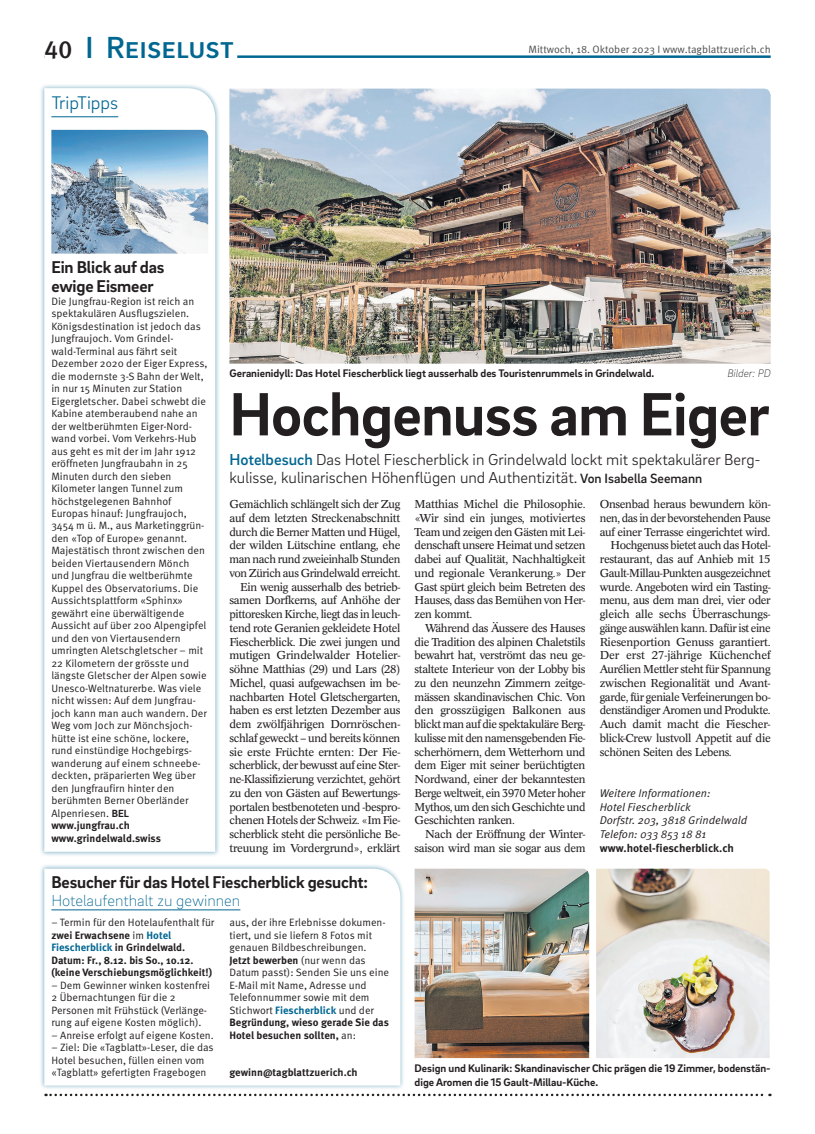
<style>
.page{position:relative;width:815px;height:1134px;background:#fff}
.page>*{position:absolute;margin:0;border:0;box-sizing:border-box;transform-origin:0 0}
.t1{font:700 62.5px "Brix Sans";letter-spacing:-.01em;color:#231f20}
.t2{font:500 31.25px "Brix Sans";color:#006791}
.t3{font:500 25px "Meta Pro";color:#231f20}
.t4{font:300 18.75px "Brix Sans";color:#006791}
.t5{font:700 17.5px/18.8px "Brix Sans";letter-spacing:-.01em;color:#231f20}
.t6{font:300 16.25px/18.1px "Brix Sans";color:#231f20}
.t7{font:200 16.25px "Brix Sans";color:#006791}
.t8{font:11.25px/13.8px "Concorde Pro";letter-spacing:-.03em;color:#231f20;text-align:right}
.t9{font:700 11.25px/13.8px "Brix Sans";color:#231f20}
.t10{font:11.25px/13.8px "Meta Pro Norm Ita";color:#231f20}
.t11{font:11.25px "Concorde Pro";letter-spacing:-.01em;color:#231f20}
.t12{font:700 11.25px "Meta Pro";color:#231f20}
.t13{font:italic 200 11.25px "Brix Sans";color:#231f20}
.t14{font:10.62px/12.5px "Meta Pro Norm";color:#231f20}
.t15{font:700 10.62px/12.5px "Meta Pro";color:#231f20}
.t16{font:10.62px "Meta Pro Norm";color:#4b4c4d}
.s1{font-family:"Brix Sans";font-weight:700}
.s2{font-weight:500;color:#006791}
.s3{font-weight:500;font-size:13.75px}
.s4{font-family:"Meta Pro Norm";font-weight:400}
.s5{color:#006791}
.s6{font-family:"Meta Pro";font-weight:700;color:#006791}
</style>
<div class="page">
<hr style="left:44px;top:55px;width:727px;height:3px;background:#006791">
<hr style="left:44px;top:54px;width:193px;height:4px;background:#fff">
<svg style="left:46px;top:1094px;width:724px;height:2px"></svg>
<img style="left:229px;top:89px;width:542px;height:275px">
<div style="left:39px;top:83px;width:181px;height:774px;background:#006791;opacity:.5"></div>
<svg style="left:44px;top:88px;width:171px;height:764px"></svg>
<hr style="left:51px;top:116px;width:67px;height:1px;background:#006791">
<img style="left:51px;top:130px;width:157px;height:124px">
<img style="left:415px;top:869px;width:174px;height:189px">
<img style="left:596px;top:869px;width:174px;height:189px">
<div style="left:39px;top:864px;width:366px;height:226px;background:#006791;opacity:.5"></div>
<svg style="left:44px;top:869px;width:356px;height:216px"></svg>
<hr style="left:51px;top:909px;width:189px;height:1px;background:#006791">
<h2 class="t2" style="left:85px;top:27px;width:150px">I Reiselust</h2>
<h3 class="t3" style="left:44px;top:30px;width:30px">40</h3>
<p class="t16" style="left:529px;top:41px;width:244px">Mittwoch, 18. Oktober 2023 I www.tagblattzuerich.ch</p>
<h3 class="t4" style="left:51px;top:91px;width:68px">TripTipps</h3>
<h3 class="t5" style="left:51px;top:257px;width:115px">Ein Blick auf das ewige Eismeer</h3>
<p class="t14" style="left:51px;top:294px;width:158px">Die Jungfrau-Region ist reich an spektakulären Ausflugszielen.<br>Königsdestination ist jedoch das<br>Jungfraujoch. Vom Grindel&shy;wald-Terminal aus fährt seit<br>Dezember 2020 der Eiger Express, die modernste 3-S Bahn der Welt, in nur 15 Minuten zur Station<br>Eigergletscher. Dabei schwebt die<br>Kabine atemberaubend nahe an der weltberühmten Eiger-Nord&shy;wand vorbei. Vom Verkehrs-Hub aus geht es mit der im Jahr 1912 eröffneten Jungfraubahn in 25<br>Minuten durch den sieben<br>Kilometer langen Tunnel zum höchstgelegenen Bahnhof<br>Europas hinauf: Jungfraujoch,<br>3454 m ü. M., aus Marketinggrün&shy;den «Top of Europe» genannt.<br>Majestätisch thront zwischen den beiden Viertausendern Mönch und Jungfrau die weltberühmte<br>Kuppel des Observatoriums. Die<br>Aussichtsplattform «Sphinx» gewährt eine überwältigende<br>Aussicht auf über 200 Alpengipfel und den von Viertausendern umringten Aletschgletscher – mit<br>22 Kilometern der grösste und längste Gletscher der Alpen sowie<br>Unesco-Weltnaturerbe. Was viele nicht wissen: Auf dem Jungfrau&shy;joch kann man auch wandern. Der<br>Weg vom Joch zur Mönchsjoch&shy;hütte ist eine schöne, lockere, rund einstündige Hochgebirgs&shy;wanderung auf einem schneebe&shy;deckten, präparierten Weg über den Jungfraufirn hinter den berühmten Berner Oberländer<br>Alpenriesen. <span class="s1">BEL</span></p>
<p class="t15" style="left:51px;top:819px;width:111px">www.jungfrau.ch www.grindelwald.swiss</p>
<p class="t9" style="left:229px;top:366px;width:426px">Geranienidyll: Das Hotel Fiescherblick liegt ausserhalb des Touristenrummels in Grindelwald.</p>
<p class="t13" style="left:727px;top:366px;width:45px">Bilder: PD</p>
<h1 class="t1" style="left:229px;top:373px;width:542px">Hochgenuss am Eiger</h1>
<h3 class="t6" style="left:229px;top:449px;width:533px"><span class="s2">Hotelbesuch</span> Das Hotel Fiescherblick in Grindelwald lockt mit spektakulärer Berg&shy;kulisse, kulinarischen Höhenflügen und Authentizität. <span class="s3">Von Isabella Seemann</span></h3>
<p class="t8" style="left:229px;top:497px;width:173px">Gemächlich schlängelt sich der Zug auf dem letzten Streckenabschnitt durch die Berner Matten und Hügel, der wilden Lütschine entlang, ehe man nach rund zweieinhalb Stunden von Zürich aus Grindelwald erreicht.<br>Ein wenig ausserhalb des betrieb&shy;samen Dorfkerns, auf Anhöhe der pittoresken Kirche, liegt das in leuch&shy;tend rote Geranien gekleidete Hotel Fiescherblick. Die zwei jungen und mutigen Grindelwalder Hotelier&shy;söhne Matthias (29) und Lars (28)<br>Michel, quasi aufgewachsen im be&shy;nachbarten Hotel Gletschergarten, haben es erst letzten Dezember aus dem zwölfjährigen Dornröschen&shy;schlaf geweckt – und bereits können sie erste Früchte ernten: Der Fie&shy;scherblick, der bewusst auf eine Ster&shy;ne-Klassifizierung verzichtet, gehört zu den von Gästen auf Bewertungs&shy;portalen bestbenoteten und -bespro&shy;chenen Hotels der Schweiz. «Im Fie&shy;scherblick steht die persönliche Be&shy;treuung im Vordergrund», erklärt</p>
<p class="t8" style="left:415px;top:497px;width:173px;text-align:justify">Matthias Michel die Philosophie. «Wir sind ein junges, motiviertes Team und zeigen den Gästen mit Lei&shy;denschaft unsere Heimat und setzen dabei auf Qualität, Nachhaltigkeit und regionale Verankerung.» Der Gast spürt gleich beim Betreten des Hauses, dass das Bemühen von Her&shy;zen kommt.</p>
<p class="t8" style="left:415px;top:621px;width:173px;text-align:justify;text-indent:11px">Während das Äussere des Hauses die Tradition des alpinen Chaletstils bewahrt hat, verströmt das neu ge&shy;staltete Interieur von der Lobby bis zu den neunzehn Zimmern zeitge&shy;mässen skandinavischen Chic. Von den grosszügigen Balkonen aus blickt man auf die spektakuläre Berg&shy;kulisse mit den namensgebenden Fie&shy;scherhörnern, dem Wetterhorn und dem Eiger mit seiner berüchtigten Nordwand, einer der bekanntesten Berge weltweit, ein 3970 Meter hoher Mythos, um den sich Geschichte und Geschichten ranken.</p>
<p class="t8" style="left:415px;top:827px;width:172px">Nach der Eröffnung der Winter&shy;saison wird man sie sogar aus dem</p>
<p class="t8" style="left:600px;top:497px;width:172px">Onsenbad heraus bewundern kön-</p>
<p class="t8" style="left:600px;top:511px;width:172px">nen, das in der bevorstehenden Pause</p>
<p class="t8" style="left:600px;top:525px;width:172px">auf einer Terrasse eingerichtet wird.</p>
<p class="t8" style="left:610px;top:538px;width:162px">Hochgenuss bietet auch das Hotel-</p>
<p class="t8" style="left:600px;top:552px;width:173px">restaurant, das auf Anhieb mit 15</p>
<p class="t8" style="left:600px;top:566px;width:173px">Gault-Millau-Punkten ausgezeichnet</p>
<p class="t8" style="left:600px;top:580px;width:172px">wurde. Angeboten wird ein Tasting-</p>
<p class="t8" style="left:600px;top:593px;width:172px">menu, aus dem man drei, vier oder</p>
<p class="t8" style="left:600px;top:607px;width:172px">gleich alle sechs Überraschungs-</p>
<p class="t8" style="left:600px;top:621px;width:172px">gänge auswählen kann. Dafür ist eine</p>
<p class="t8" style="left:600px;top:635px;width:172px">Riesenportion Genuss garantiert.</p>
<p class="t11" style="left:600px;top:648px;width:172px">Der erst 27-jährige Küchenchef</p>
<p class="t8" style="left:600px;top:662px;width:172px">Aurélien Mettler steht für Spannung</p>
<p class="t8" style="left:600px;top:676px;width:172px">zwischen Regionalität und Avant-</p>
<p class="t8" style="left:600px;top:690px;width:172px">garde, für geniale Verfeinerungen bo-</p>
<p class="t8" style="left:600px;top:703px;width:172px">denständiger Aromen und Produkte.</p>
<p class="t8" style="left:600px;top:717px;width:172px">Auch damit macht die Fiescher-</p>
<p class="t8" style="left:600px;top:731px;width:173px">blick-Crew lustvoll Appetit auf die</p>
<p class="t8" style="left:600px;top:745px;width:133px">schönen Seiten des Lebens.</p>
<p class="t10" style="left:600px;top:785px;width:149px">Weitere Informationen:<br>Hotel Fiescherblick<br>Dorfstr. 203, 3818 Grindelwald<br>Telefon: 033 853 18 81</p>
<p class="t12" style="left:600px;top:839px;width:136px">www.hotel-fiescherblick.ch</p>
<h3 class="t5" style="left:51px;top:872px;width:318px">Besucher für das Hotel Fiescherblick gesucht:</h3>
<h3 class="t7" style="left:51px;top:890px;width:191px">Hotelaufenthalt zu gewinnen</h3>
<p class="t14" style="left:51px;top:916px;width:164px">– Termin für den Hotelaufenthalt für</p>
<p class="t15" style="left:51px;top:928px;width:162px">zwei Erwachsene <span class="s4">im</span> <span class="s5">Hotel<br>Fiescherblick</span> in Grindelwald.<br>Datum: Fr., 8.12. bis So., 10.12. (keine Verschiebungsmöglichkeit!)</p>
<p class="t14" style="left:51px;top:978px;width:160px">– Dem Gewinner winken kostenfrei<br>2 Übernachtungen für die 2<br>Personen mit Frühstück (Verlänge&shy;rung auf eigene Kosten möglich).</p>
<p class="t14" style="left:51px;top:1028px;width:164px">– Anreise erfolgt auf eigene Kosten.</p>
<p class="t14" style="left:51px;top:1041px;width:164px">– Ziel: Die «Tagblatt»-Leser, die das<br>Hotel besuchen, füllen einen vom «Tagblatt» gefertigten Fragebogen</p>
<p class="t14" style="left:229px;top:915px;width:158px">aus, der ihre Erlebnisse dokumen&shy;tiert, und sie liefern 8 Fotos mit genauen Bildbeschreibungen.</p>
<p class="t15" style="left:229px;top:953px;width:138px">Jetzt bewerben <span class="s4">(nur wenn das</span></p>
<p class="t14" style="left:229px;top:965px;width:161px">Datum passt): Senden Sie uns eine<br>E-Mail mit Name, Adresse und<br>Telefonnummer sowie mit dem<br>Stichwort <span class="s6">Fiescherblick</span> und der</p>
<p class="t15" style="left:229px;top:1015px;width:161px">Begründung, wieso gerade Sie das<br>Hotel besuchen sollten, <span class="s4">an:</span></p>
<p class="t15" style="left:229px;top:1065px;width:130px">gewinn@tagblattzuerich.ch</p>
<p class="t9" style="left:415px;top:1061px;width:358px">Design und Kulinarik: Skandinavischer Chic prägen die 19 Zimmer, bodenstän&shy;dige Aromen die 15 Gault-Millau-Küche.</p>
</div>
